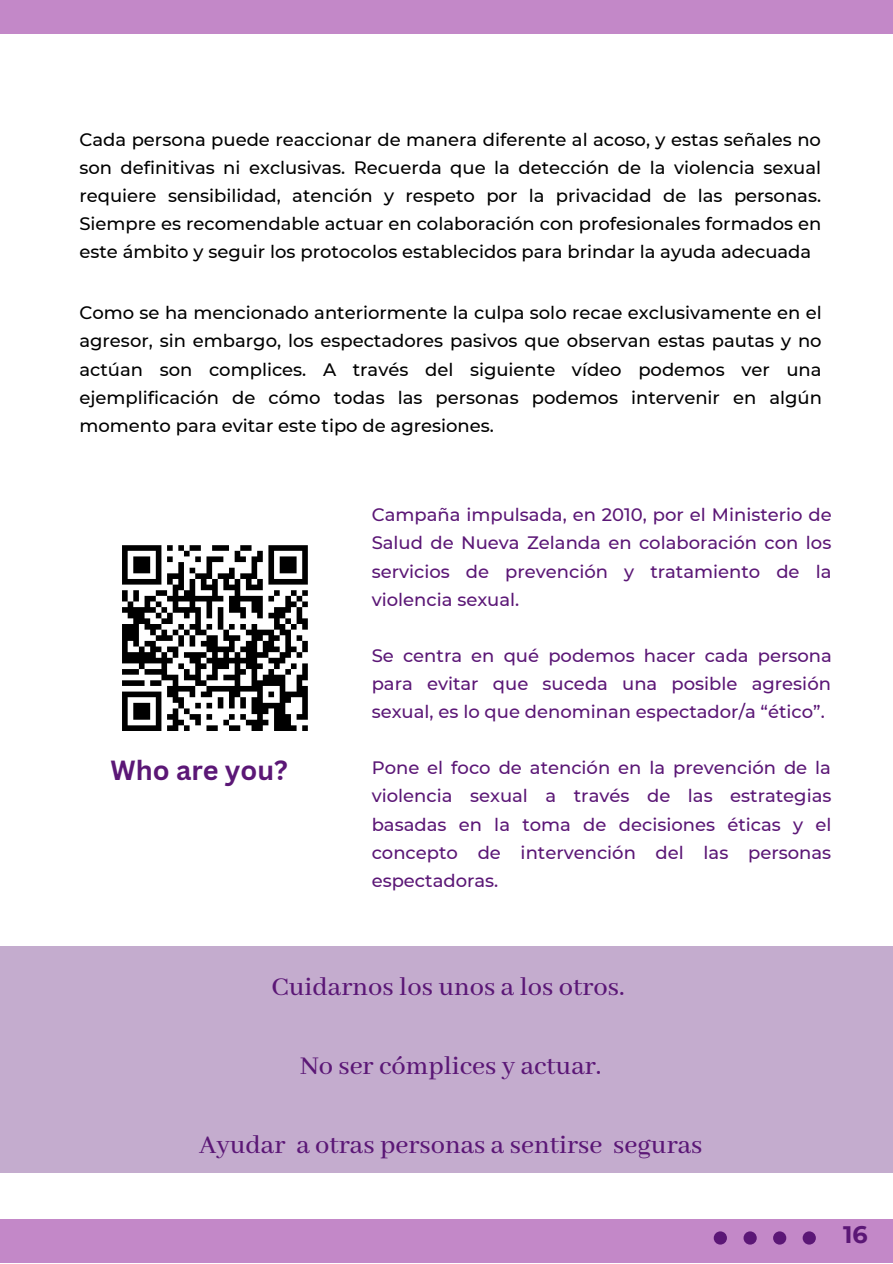
<style>
.page{position:relative;width:893px;height:1264px;background:#fff}
.page>*{position:absolute;margin:0;border:0;box-sizing:border-box;transform-origin:0 0}
.t1{font:500 28.5px "Abhaya Libre";color:#5b1776}
.t2{font:700 27px "Canva Sans";color:#5b1776}
.t3{font:700 23.85px "Montserrat";color:#5b1776}
.t4{font:500 18px/28px "Montserrat";color:#000;text-align:justify}
.t5{font:500 18px/28px "Montserrat";color:#5b1776;text-align:justify}
</style>
<div class="page">
<div style="left:0;top:1219px;width:892px;height:43px;background:#c388c8"></div>
<div style="left:0;top:0;width:892px;height:33px;background:#c388c8"></div>
<div style="left:802px;top:1231px;width:13px;height:13px;background:#5b1776;border-radius:50%"></div>
<div style="left:773px;top:1231px;width:13px;height:13px;background:#5b1776;border-radius:50%"></div>
<div style="left:743px;top:1231px;width:13px;height:13px;background:#5b1776;border-radius:50%"></div>
<div style="left:713px;top:1231px;width:14px;height:13px;background:#5b1776;border-radius:50%"></div>
<svg style="left:122px;top:545px;width:186px;height:186px"></svg>
<div style="left:0;top:946px;width:892px;height:227px;background:#c4acce"></div>
<p class="t4" style="left:79px;top:125px;width:743px">Cada persona puede reaccionar de manera diferente al acoso, y estas señales no son definitivas ni exclusivas. Recuerda que la detección de la violencia sexual requiere sensibilidad, atención y respeto por la privacidad de las personas.<br>Siempre es recomendable actuar en colaboración con profesionales formados en este ámbito y seguir los protocolos establecidos para brindar la ayuda adecuada</p>
<p class="t4" style="left:79px;top:299px;width:744px">Como se ha mencionado anteriormente la culpa solo recae exclusivamente en el agresor, sin embargo, los espectadores pasivos que observan estas pautas y no actúan son complices. A través del siguiente vídeo podemos ver una ejemplificación de cómo todas las personas podemos intervenir en algún momento para evitar este tipo de agresiones.</p>
<h2 class="t2" style="left:111px;top:751px;width:179px">Who are you?</h2>
<p class="t5" style="left:371px;top:501px;width:461px">Campaña impulsada, en 2010, por el Ministerio de Salud de Nueva Zelanda en colaboración con los servicios de prevención y tratamiento de la violencia sexual.</p>
<p class="t5" style="left:371px;top:641px;width:461px">Se centra en qué podemos hacer cada persona para evitar que suceda una posible agresión sexual, es lo que denominan espectador/a “ético”.</p>
<p class="t5" style="left:371px;top:754px;width:461px">Pone el foco de atención en la prevención de la violencia sexual a través de las estrategias basadas en la toma de decisiones éticas y el concepto de intervención del las personas espectadoras.</p>
<h1 class="t1" style="left:271px;top:971px;width:355px">Cuidarnos los unos a los otros.</h1>
<h1 class="t1" style="left:300px;top:1049px;width:303px">No ser cómplices y actuar.</h1>
<h1 class="t1" style="left:199px;top:1128px;width:505px">Ayudar a otras personas a sentirse seguras</h1>
<h3 class="t3" style="left:843px;top:1219px;width:26px">16</h3>
</div>
